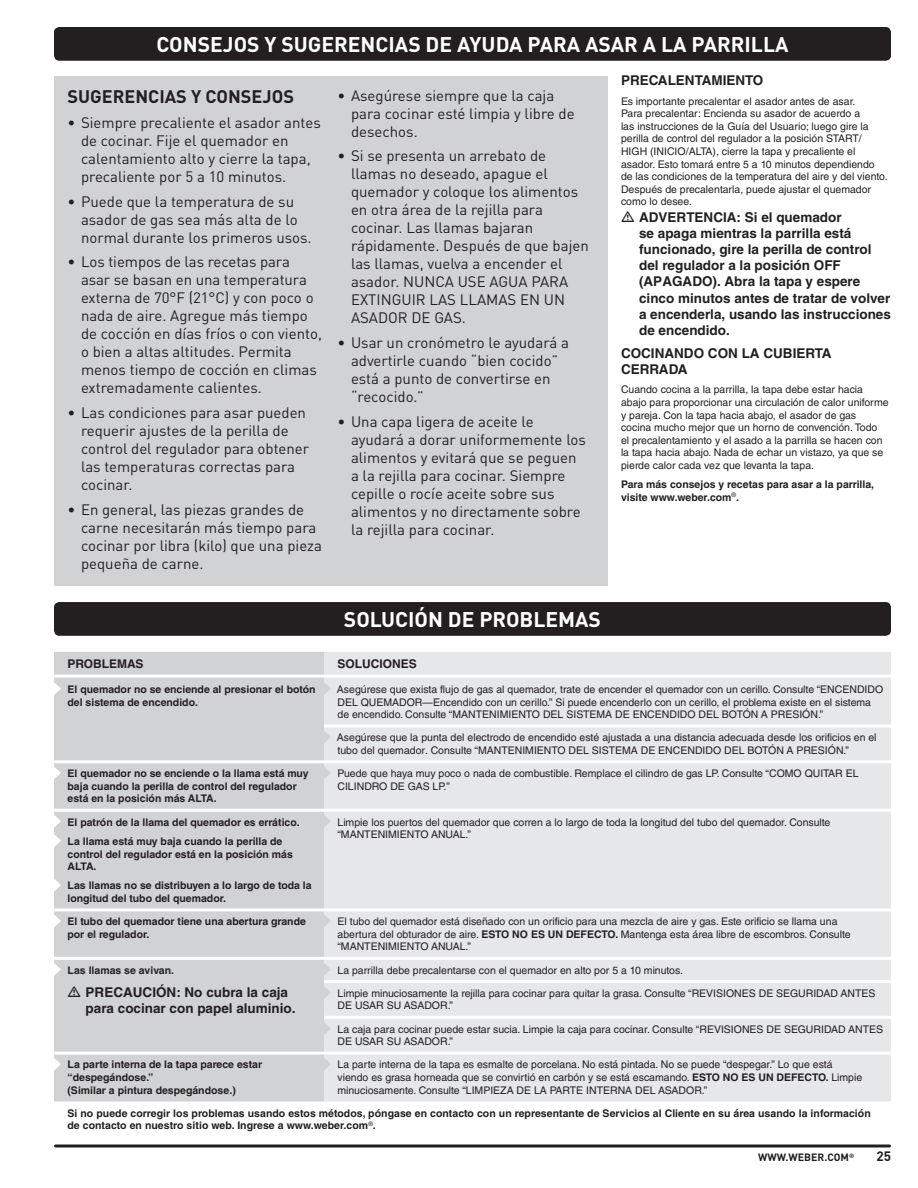
<style>
.page{position:relative;width:918px;height:1188px;background:#fff}
.page>*{position:absolute;margin:0;border:0;box-sizing:border-box;transform-origin:0 0}
.t1{font:700 21px "DIN Pro";color:#fff}
.t2{font:700 18px "DIN Pro";color:#231f20}
.t3{font:15px/18px "DIN Pro";color:#231f20}
.t4{font:700 13.5px/16.2px "Helvetica LT Std";color:#231f20}
.t5{font:700 13.5px "DIN Pro";color:#231f20}
.t6{font:700 12px "Helvetica LT Std";color:#231f20}
.t7{font:10.5px/12.6px "Helvetica LT Std";color:#231f20}
.t8{font:700 10.5px/12.6px "Helvetica LT Std";color:#231f20}
.t9{font:700 10.5px "DIN Pro";color:#231f20}
.s1{font-weight:700}
</style>
<div class="page">
<div style="left:54px;top:27px;width:837px;height:34px;background:#231f20;border-radius:5px"></div>
<svg style="left:56px;top:1144px;width:834px;height:4px"></svg>
<div style="left:54px;top:76px;width:554px;height:509px;background:#d1d2d4"></div>
<div style="left:54px;top:602px;width:837px;height:34px;background:#231f20;border-radius:5px"></div>
<div style="left:54px;top:652px;width:270px;height:450px;background:#d1d2d4"></div>
<div style="left:324px;top:652px;width:567px;height:450px;background:#e6e7e9"></div>
<hr style="left:54px;top:675px;width:270px;height:3px;background:#fff">
<hr style="left:324px;top:675px;width:567px;height:3px;background:#fff">
<hr style="left:324px;top:725px;width:567px;height:3px;background:#fff">
<hr style="left:54px;top:760px;width:270px;height:3px;background:#fff">
<hr style="left:324px;top:760px;width:567px;height:3px;background:#fff">
<hr style="left:54px;top:809px;width:270px;height:3px;background:#fff">
<hr style="left:324px;top:809px;width:567px;height:3px;background:#fff">
<hr style="left:54px;top:908px;width:270px;height:3px;background:#fff">
<hr style="left:54px;top:957px;width:270px;height:3px;background:#fff">
<hr style="left:324px;top:908px;width:567px;height:3px;background:#fff">
<hr style="left:324px;top:957px;width:567px;height:3px;background:#fff">
<hr style="left:324px;top:980px;width:567px;height:3px;background:#fff">
<hr style="left:324px;top:1016px;width:567px;height:3px;background:#fff">
<hr style="left:54px;top:1052px;width:270px;height:3px;background:#fff">
<hr style="left:324px;top:1052px;width:567px;height:3px;background:#fff">
<svg style="left:54px;top:682px;width:7px;height:13px"></svg>
<svg style="left:324px;top:682px;width:7px;height:13px"></svg>
<svg style="left:324px;top:731px;width:7px;height:13px"></svg>
<svg style="left:54px;top:766px;width:7px;height:13px"></svg>
<svg style="left:324px;top:766px;width:7px;height:13px"></svg>
<svg style="left:54px;top:815px;width:7px;height:13px"></svg>
<svg style="left:54px;top:834px;width:7px;height:13px"></svg>
<svg style="left:54px;top:879px;width:7px;height:13px"></svg>
<svg style="left:324px;top:815px;width:7px;height:13px"></svg>
<svg style="left:54px;top:914px;width:7px;height:13px"></svg>
<svg style="left:324px;top:914px;width:7px;height:13px"></svg>
<svg style="left:54px;top:963px;width:7px;height:13px"></svg>
<svg style="left:324px;top:963px;width:7px;height:13px"></svg>
<svg style="left:324px;top:986px;width:7px;height:13px"></svg>
<svg style="left:324px;top:1022px;width:7px;height:13px"></svg>
<svg style="left:54px;top:1058px;width:7px;height:13px"></svg>
<svg style="left:324px;top:1058px;width:7px;height:13px"></svg>
<svg style="left:68px;top:986px;width:12px;height:11px"></svg>
<h1 class="t1" style="left:157px;top:27px;width:633px">CONSEJOS Y SUGERENCIAS DE AYUDA PARA ASAR A LA PARRILLA</h1>
<h2 class="t2" style="left:68px;top:81px;width:228px">SUGERENCIAS Y CONSEJOS</h2>
<h3 class="t3" style="left:81px;top:112px;width:241px;text-indent:-14px">• Siempre precaliente el asador antes de cocinar. Fije el quemador en calentamiento alto y cierre la tapa, precaliente por 5 a 10 minutos.</h3>
<h3 class="t3" style="left:81px;top:191px;width:232px;text-indent:-14px">• Puede que la temperatura de su asador de gas sea más alta de lo normal durante los primeros usos.</h3>
<p class="t3" style="left:81px;top:251px;width:242px;text-indent:-14px">• Los tiempos de las recetas para asar se basan en una temperatura externa de 70°F (21°C) y con poco o nada de aire. Agregue más tiempo de cocción en días fríos o con viento, o bien a altas altitudes. Permita menos tiempo de cocción en climas extremadamente calientes.</p>
<h3 class="t3" style="left:81px;top:402px;width:230px;text-indent:-14px">• Las condiciones para asar pueden requerir ajustes de la perilla de control del regulador para obtener las temperaturas correctas para cocinar.</h3>
<h3 class="t3" style="left:81px;top:499px;width:243px;text-indent:-14px">• En general, las piezas grandes de carne necesitarán más tiempo para cocinar por libra (kilo) que una pieza pequeña de carne.</h3>
<h3 class="t3" style="left:351px;top:85px;width:225px;text-indent:-14px">• Asegúrese siempre que la caja para cocinar esté limpia y libre de desechos.</h3>
<p class="t3" style="left:351px;top:146px;width:239px;text-indent:-14px">• Si se presenta un arrebato de llamas no deseado, apague el quemador y coloque los alimentos en otra área de la rejilla para cocinar. Las llamas bajaran rápidamente. Después de que bajen las llamas, vuelva a encender el asador. NUNCA USE AGUA PARA<br>EXTINGUIR LAS LLAMAS EN UN<br>ASADOR DE GAS.</p>
<h3 class="t3" style="left:351px;top:332px;width:220px;text-indent:-14px">• Usar un cronómetro le ayudará a advertirle cuando “bien cocido” está a punto de convertirse en “recocido.”</h3>
<h3 class="t3" style="left:351px;top:411px;width:236px;text-indent:-14px">• Una capa ligera de aceite le ayudará a dorar uniformemente los alimentos y evitará que se peguen a la rejilla para cocinar. Siempre cepille o rocíe aceite sobre sus alimentos y no directamente sobre la rejilla para cocinar.</h3>
<h1 class="t1" style="left:344px;top:602px;width:259px">SOLUCIÓN DE PROBLEMAS</h1>
<p class="t4" style="left:621px;top:72px;width:144px">PRECALENTAMIENTO</p>
<p class="t7" style="left:621px;top:95px;width:268px">Es importante precalentar el asador antes de asar.<br>Para precalentar: Encienda su asador de acuerdo a<br>las instrucciones de la Guía del Usuario; luego gire la perilla de control del regulador a la posición START/ HIGH (INICIO/ALTA), cierre la tapa y precaliente el asador. Esto tomará entre 5 a 10 minutos dependiendo de las condiciones de la temperatura del aire y del viento.<br>Después de precalentarla, puede ajustar el quemador como lo desee.</p>
<p class="t4" style="left:639px;top:208px;width:253px">ADVERTENCIA: Si el quemador<br>se apaga mientras la parrilla está funcionado, gire la perilla de control del regulador a la posición OFF (APAGADO). Abra la tapa y espere cinco minutos antes de tratar de volver a encenderla, usando las instrucciones de encendido.</p>
<p class="t4" style="left:621px;top:345px;width:212px">COCINANDO CON LA CUBIERTA<br>CERRADA</p>
<p class="t7" style="left:621px;top:383px;width:269px">Cuando cocina a la parrilla, la tapa debe estar hacia abajo para proporcionar una circulación de calor uniforme y pareja. Con la tapa hacia abajo, el asador de gas cocina mucho mejor que un horno de convención. Todo<br>el precalentamiento y el asado a la parrilla se hacen con la tapa hacia abajo. Nada de echar un vistazo, ya que se pierde calor cada vez que levanta la tapa.</p>
<p class="t8" style="left:621px;top:478px;width:255px">Para más consejos y recetas para asar a la parrilla, visite www.weber.com<sup>®</sup>.</p>
<p class="t6" style="left:68px;top:657px;width:78px">PROBLEMAS</p>
<p class="t6" style="left:338px;top:657px;width:81px">SOLUCIONES</p>
<p class="t8" style="left:68px;top:683px;width:250px">El quemador no se enciende al presionar el botón del sistema de encendido.</p>
<p class="t7" style="left:337px;top:683px;width:548px">Asegúrese que exista flujo de gas al quemador, trate de encender el quemador con un cerillo. Consulte “ENCENDIDO<br>DEL QUEMADOR—Encendido con un cerillo.” Si puede encenderlo con un cerillo, el problema existe en el sistema de encendido. Consulte “MANTENIMIENTO DEL SISTEMA DE ENCENDIDO DEL BOTÓN A PRESIÓN.”</p>
<p class="t7" style="left:337px;top:731px;width:541px">Asegúrese que la punta del electrodo de encendido esté ajustada a una distancia adecuada desde los orificios en el tubo del quemador. Consulte “MANTENIMIENTO DEL SISTEMA DE ENCENDIDO DEL BOTÓN A PRESIÓN.”</p>
<p class="t8" style="left:67px;top:767px;width:243px">El quemador no se enciende o la llama está muy baja cuando la perilla de control del regulador está en la posición más ALTA.</p>
<p class="t7" style="left:337px;top:767px;width:523px">Puede que haya muy poco o nada de combustible. Remplace el cilindro de gas LP. Consulte “COMO QUITAR EL<br>CILINDRO DE GAS LP.”</p>
<p class="t8" style="left:67px;top:812px;width:234px;line-height:19.4px">El patrón de la llama del quemador es errático.<br>La llama está muy baja cuando la perilla de</p>
<p class="t8" style="left:67px;top:847px;width:227px">control del regulador está en la posición más<br>ALTA.</p>
<p class="t8" style="left:67px;top:879px;width:246px">Las llamas no se distribuyen a lo largo de toda la longitud del tubo del quemador.</p>
<p class="t7" style="left:337px;top:816px;width:494px">Limpie los puertos del quemador que corren a lo largo de toda la longitud del tubo del quemador. Consulte “MANTENIMIENTO ANUAL.”</p>
<p class="t8" style="left:67px;top:915px;width:240px">El tubo del quemador tiene una abertura grande por el regulador.</p>
<p class="t7" style="left:337px;top:915px;width:515px">El tubo del quemador está diseñado con un orificio para una mezcla de aire y gas. Este orificio se llama una abertura del obturador de aire. <span class="s1">ESTO NO ES UN DEFECTO.</span> Mantenga esta área libre de escombros. Consulte “MANTENIMIENTO ANUAL.”</p>
<p class="t8" style="left:67px;top:964px;width:108px">Las llamas se avivan.</p>
<p class="t4" style="left:86px;top:984px;width:212px">PRECAUCIÓN: No cubra la caja para cocinar con papel aluminio.</p>
<p class="t7" style="left:338px;top:964px;width:347px">La parrilla debe precalentarse con el quemador en alto por 5 a 10 minutos.</p>
<p class="t7" style="left:338px;top:987px;width:539px">Limpie minuciosamente la rejilla para cocinar para quitar la grasa. Consulte “REVISIONES DE SEGURIDAD ANTES<br>DE USAR SU ASADOR.”</p>
<p class="t7" style="left:338px;top:1023px;width:547px">La caja para cocinar puede estar sucia. Limpie la caja para cocinar. Consulte “REVISIONES DE SEGURIDAD ANTES<br>DE USAR SU ASADOR.”</p>
<p class="t8" style="left:68px;top:1058px;width:196px">La parte interna de la tapa parece estar “despegándose.”<br>(Similar a pintura despegándose.)</p>
<p class="t7" style="left:338px;top:1058px;width:526px">La parte interna de la tapa es esmalte de porcelana. No está pintada. No se puede “despegar.” Lo que está viendo es grasa horneada que se convirtió en carbón y se está escamando. <span class="s1">ESTO NO ES UN DEFECTO.</span> Limpie minuciosamente. Consulte “LIMPIEZA DE LA PARTE INTERNA DEL ASADOR.”</p>
<p class="t8" style="left:68px;top:1107px;width:805px">Si no puede corregir los problemas usando estos métodos, póngase en contacto con un representante de Servicios al Cliente en su área usando la información de contacto en nuestro sitio web. Ingrese a www.weber.com<sup>®</sup>.</p>
<p class="t9" style="left:758px;top:1148px;width:98px">WWW.WEBER.COM<sup>®</sup></p>
<p class="t5" style="left:876px;top:1145px;width:16px">25</p>
</div>
